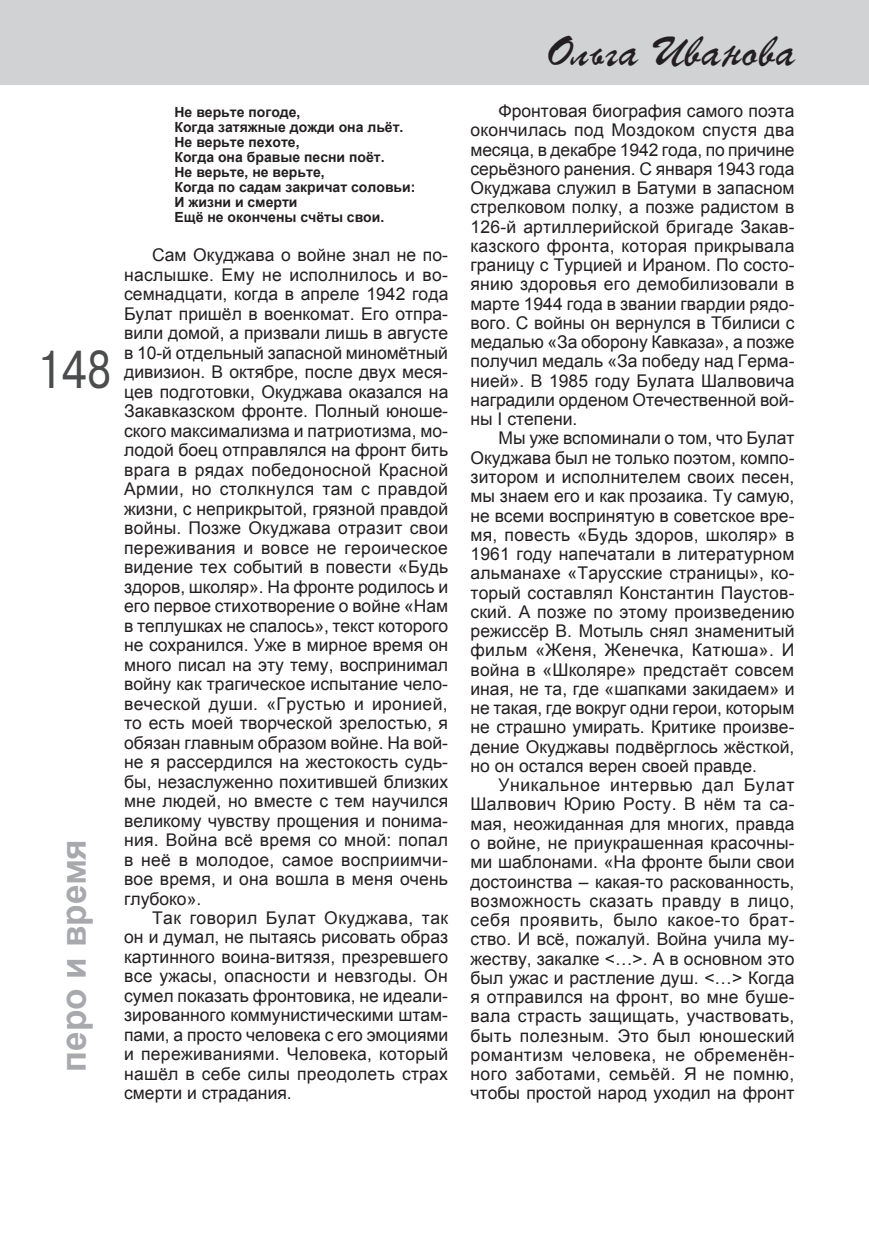
<style>
.page{position:relative;width:869px;height:1241px;background:#fff}
.page>*{position:absolute;margin:0;border:0;box-sizing:border-box;transform-origin:0 0}
.t1{font:49px "TT Arial";color:#4b4c4d;scale:.8 1}
.t2{font:42px "TT Parsec";color:#231f20}
.t3{font:700 35px "Arial";color:#a8a9ad}
.t4{font:17.5px/19.2px "Arial";color:#231f20;text-align:justify}
.t5{font:700 14px/15px "Arial";color:#231f20}
</style>
<div class="page">
<div style="left:0;top:0;width:868px;height:84px;background:#d1d2d4"></div>
<h1 class="t1" style="left:37px;top:342px;width:95px">148</h1>
<h3 class="t3" style="left:54px;top:1071px;width:234px;rotate:-90deg">перо и время</h3>
<p class="t5" style="left:174px;top:104px;width:242px">Не верьте погоде,<br>Когда затяжные дожди она льёт.<br>Не верьте пехоте,<br>Когда она бравые песни поёт.<br>Не верьте, не верьте,<br>Когда по садам закричат соловьи:<br>И жизни и смерти<br>Ещё не окончены счёты свои.</p>
<p class="t4" style="left:124px;top:245px;width:325px;text-indent:28px">Сам Окуджава о войне знал не по&shy;наслышке. Ему не исполнилось и во&shy;семнадцати, когда в апреле 1942 года Булат пришёл в военкомат. Его отпра&shy;вили домой, а призвали лишь в августе в 10-й отдельный запасной миномётный дивизион. В октябре, после двух меся&shy;цев подготовки, Окуджава оказался на Закавказском фронте. Полный юноше&shy;ского максимализма и патриотизма, мо&shy;лодой боец отправлялся на фронт бить врага в рядах победоносной Красной Армии, но столкнулся там с правдой жизни, с неприкрытой, грязной правдой войны. Позже Окуджава отразит свои переживания и вовсе не героическое видение тех событий в повести «Будь здоров, школяр». На фронте родилось и его первое стихотворение о войне «Нам в теплушках не спалось», текст которого не сохранился. Уже в мирное время он много писал на эту тему, воспринимал войну как трагическое испытание чело&shy;веческой души. «Грустью и иронией, то есть моей творческой зрелостью, я обязан главным образом войне. На вой&shy;не я рассердился на жестокость судь&shy;бы, незаслуженно похитившей близких мне людей, но вместе с тем научился великому чувству прощения и понима&shy;ния. Война всё время со мной: попал в неё в молодое, самое восприимчи&shy;вое время, и она вошла в меня очень глубоко».</p>
<p class="t4" style="left:124px;top:908px;width:325px;text-indent:28px">Так говорил Булат Окуджава, так он и думал, не пытаясь рисовать образ картинного воина-витязя, презревшего все ужасы, опасности и невзгоды. Он сумел показать фронтовика, не идеали&shy;зированного коммунистическими штам&shy;пами, а просто человека с его эмоциями и переживаниями. Человека, который нашёл в себе силы преодолеть страх смерти и страдания.</p>
<h2 class="t2" style="left:545px;top:26px;width:252px">Ольга Иванова</h2>
<p class="t4" style="left:470px;top:101px;width:325px;text-indent:28px">Фронтовая биография самого поэта окончилась под Моздоком спустя два месяца, в декабре 1942 года, по причине серьёзного ранения. С января 1943 года Окуджава служил в Батуми в запасном стрелковом полку, а позже радистом в 126-й артиллерийской бригаде Закав&shy;казского фронта, которая прикрывала границу с Турцией и Ираном. По состо&shy;янию здоровья его демобилизовали в марте 1944 года в звании гвардии рядо&shy;вого. С войны он вернулся в Тбилиси с медалью «За оборону Кавказа», а позже получил медаль «За победу над Герма&shy;нией». В 1985 году Булата Шалвовича наградили орденом Отечественной вой&shy;ны I степени.</p>
<p class="t4" style="left:470px;top:428px;width:325px;text-indent:28px">Мы уже вспоминали о том, что Булат Окуджава был не только поэтом, компо&shy;зитором и исполнителем своих песен, мы знаем его и как прозаика. Ту самую, не всеми воспринятую в советское вре&shy;мя, повесть «Будь здоров, школяр» в 1961 году напечатали в литературном альманахе «Тарусские страницы», ко&shy;торый составлял Константин Паустов&shy;ский. А позже по этому произведению режиссёр В. Мотыль снял знаменитый фильм «Женя, Женечка, Катюша». И война в «Школяре» предстаёт совсем иная, не та, где «шапками закидаем» и не такая, где вокруг одни герои, которым не страшно умирать. Критике произве&shy;дение Окуджавы подвёрглось жёсткой, но он остался верен своей правде.</p>
<p class="t4" style="left:470px;top:775px;width:325px;text-indent:28px">Уникальное интервью дал Булат Шалвович Юрию Росту. В нём та са&shy;мая, неожиданная для многих, правда о войне, не приукрашенная красочны&shy;ми шаблонами. «На фронте были свои достоинства – какая-то раскованность, возможность сказать правду в лицо, себя проявить, было какое-то брат&shy;ство. И всё, пожалуй. Война учила му&shy;жеству, закалке &lt;…&gt;. А в основном это был ужас и растление душ. &lt;…&gt; Когда я отправился на фронт, во мне буше&shy;вала страсть защищать, участвовать, быть полезным. Это был юношеский романтизм человека, не обременён&shy;ного заботами, семьёй. Я не помню, чтобы простой народ уходил на фронт</p>
</div>
